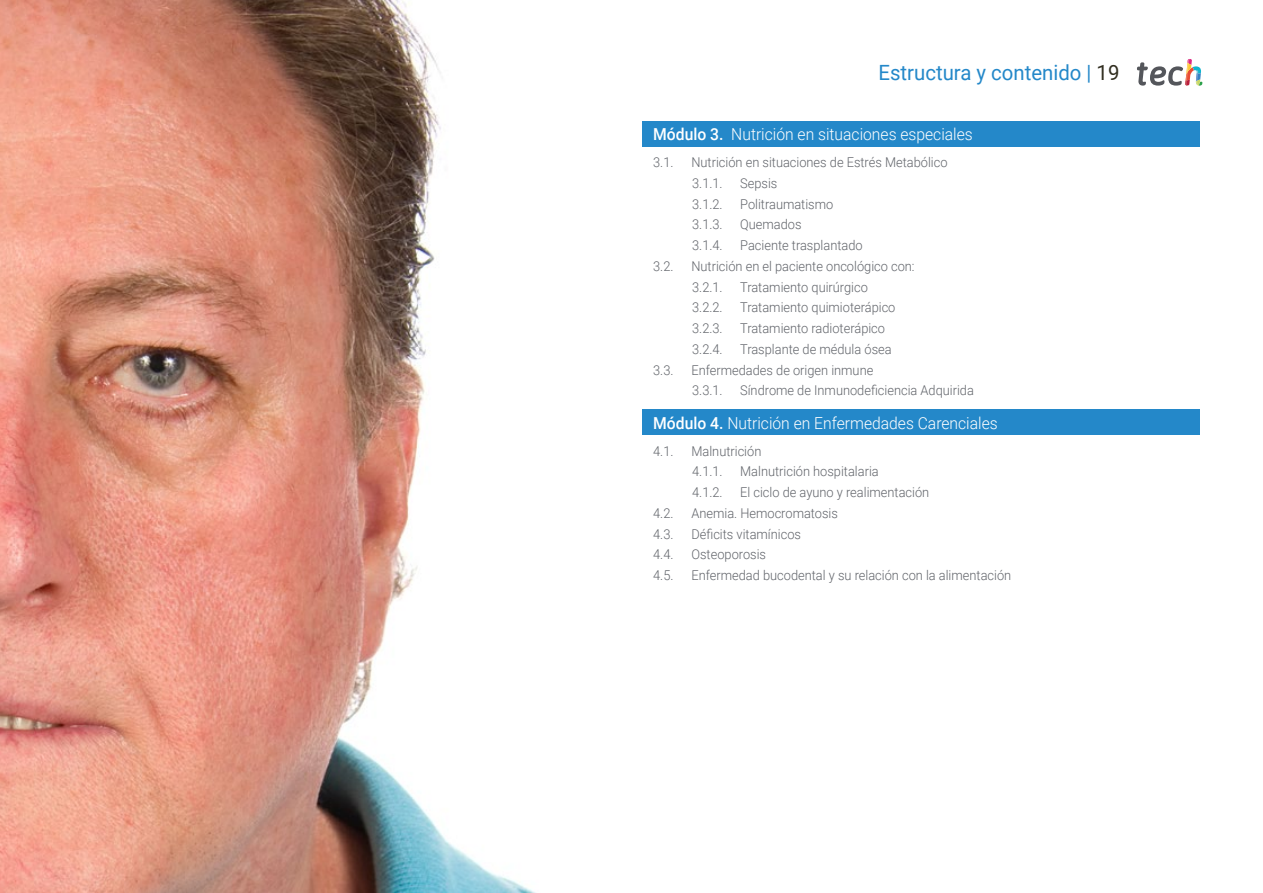
<style>
.page{position:relative;width:1263px;height:893px;background:#fff}
.page>*{position:absolute;margin:0;border:0;box-sizing:border-box;transform-origin:0 0}
.t1{font:21px "Roboto";color:#2488c9}
.t2{font:300 16.5px "Roboto";color:#fff;scale:.95 1}
.t3{font:300 13.5px/20.7px "Roboto";color:#61646a;scale:.95 1}
.s1{color:#312e20}
.s2{font-weight:500}
</style>
<div class="page">
<img style="left:0;top:0;width:536px;height:893px">
<div style="left:642px;top:121px;width:557px;height:25px;background:#2488c9"></div>
<div style="left:642px;top:410px;width:557px;height:25px;background:#2488c9"></div>
<svg style="left:1137px;top:59px;width:65px;height:27px"></svg>
<h1 class="t1" style="left:878px;top:57px;width:242px">Estructura y contenido | <span class="s1">19</span></h1>
<p class="t2" style="left:653px;top:123px;width:338px"><span class="s2">Módulo 3.</span> Nutrición en situaciones especiales</p>
<p class="t3" style="left:653px;top:151px;width:23px">3.1.</p>
<p class="t3" style="left:691px;top:151px;width:271px">Nutrición en situaciones de Estrés Metabólico<br>3.1.1.</p>
<p class="t3" style="left:740px;top:172px;width:41px">Sepsis</p>
<p class="t3" style="left:692px;top:193px;width:34px">3.1.2.</p>
<p class="t3" style="left:740px;top:193px;width:99px">Politraumatismo</p>
<p class="t3" style="left:692px;top:214px;width:34px">3.1.3.</p>
<p class="t3" style="left:740px;top:214px;width:66px">Quemados</p>
<p class="t3" style="left:692px;top:234px;width:34px">3.1.4.</p>
<p class="t3" style="left:740px;top:234px;width:130px">Paciente trasplantado</p>
<p class="t3" style="left:653px;top:255px;width:23px">3.2.</p>
<p class="t3" style="left:691px;top:255px;width:236px">Nutrición en el paciente oncológico con:<br>3.2.1.</p>
<p class="t3" style="left:740px;top:276px;width:136px">Tratamiento quirúrgico</p>
<p class="t3" style="left:692px;top:297px;width:34px">3.2.2.</p>
<p class="t3" style="left:740px;top:297px;width:165px">Tratamiento quimioterápico</p>
<p class="t3" style="left:692px;top:317px;width:34px">3.2.3.</p>
<p class="t3" style="left:740px;top:317px;width:154px">Tratamiento radioterápico</p>
<p class="t3" style="left:692px;top:338px;width:34px">3.2.4.</p>
<p class="t3" style="left:740px;top:338px;width:161px">Trasplante de médula ósea</p>
<p class="t3" style="left:653px;top:359px;width:23px">3.3.</p>
<p class="t3" style="left:691px;top:359px;width:193px">Enfermedades de origen inmune<br>3.3.1.</p>
<p class="t3" style="left:740px;top:380px;width:248px">Síndrome de Inmunodeficiencia Adquirida</p>
<p class="t2" style="left:653px;top:411px;width:364px"><span class="s2">Módulo 4.</span> Nutrición en Enfermedades Carenciales</p>
<p class="t3" style="left:653px;top:440px;width:23px">4.1.</p>
<p class="t3" style="left:691px;top:440px;width:75px">Malnutrición<br>4.1.1.</p>
<p class="t3" style="left:740px;top:461px;width:147px">Malnutrición hospitalaria</p>
<p class="t3" style="left:692px;top:481px;width:34px">4.1.2.</p>
<p class="t3" style="left:740px;top:481px;width:201px">El ciclo de ayuno y realimentación</p>
<p class="t3" style="left:653px;top:502px;width:23px">4.2.</p>
<p class="t3" style="left:691px;top:502px;width:156px">Anemia. Hemocromatosis</p>
<p class="t3" style="left:653px;top:523px;width:23px">4.3.</p>
<p class="t3" style="left:691px;top:523px;width:117px">Déficits vitamínicos</p>
<p class="t3" style="left:653px;top:544px;width:23px">4.4.</p>
<p class="t3" style="left:691px;top:544px;width:80px">Osteoporosis</p>
<p class="t3" style="left:653px;top:564px;width:23px">4.5.</p>
<p class="t3" style="left:691px;top:564px;width:338px">Enfermedad bucodental y su relación con la alimentación</p>
</div>
